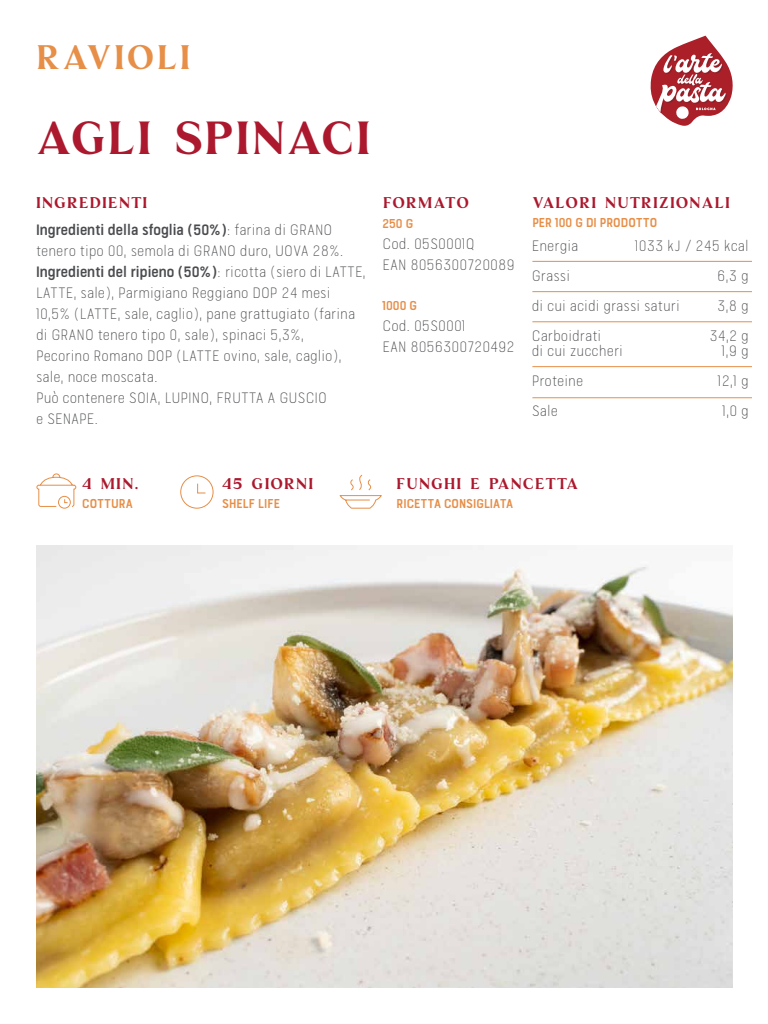
<style>
.page{position:relative;width:768px;height:1024px;background:#fff}
.page>*{position:absolute;margin:0;border:0;box-sizing:border-box;transform-origin:0 0}
.t1{font:46.4px "Palmer";letter-spacing:.04em;color:#ac182d}
.t2{font:34px "Palmer";letter-spacing:.08em;color:#e78e47}
.t3{font:15.6px "Palmer";letter-spacing:.075em;color:#ac182d}
.t4{font:100 condensed 14px/21px "Bourton Text";color:#4a4b4e}
.t5{font:600 condensed 12px "Bourton Text";color:#e78e47}
.s1{font-weight:600}
</style>
<div class="page">
<svg style="left:339px;top:474px;width:43px;height:35px"></svg>
<svg style="left:180px;top:475px;width:34px;height:34px"></svg>
<svg style="left:36px;top:473px;width:41px;height:36px"></svg>
<hr style="left:532px;top:261px;width:220px;height:1px;background:#e78e47">
<hr style="left:532px;top:291px;width:220px;height:1px;background:#e78e47">
<hr style="left:532px;top:322px;width:220px;height:1px;background:#e78e47">
<hr style="left:532px;top:366px;width:220px;height:1px;background:#e78e47">
<hr style="left:532px;top:398px;width:220px;height:1px;background:#e78e47">
<svg style="left:650px;top:36px;width:83px;height:90px"></svg>
<img style="left:36px;top:545px;width:697px;height:443px">
<h2 class="t2" style="left:36px;top:35px;width:156px">RAVIOLI</h2>
<h1 class="t1" style="left:36px;top:107px;width:336px">AGLI SPINACI</h1>
<p class="t3" style="left:36px;top:192px;width:113px">INGREDIENTI</p>
<p class="t3" style="left:383px;top:192px;width:88px">FORMATO</p>
<p class="t3" style="left:532px;top:192px;width:199px">VALORI NUTRIZIONALI</p>
<p class="t5" style="left:532px;top:216px;width:127px">PER 100 G DI PRODOTTO</p>
<p class="t4" style="left:36px;top:218px;width:331px"><span class="s1">Ingredienti della sfoglia (50%)</span>: farina di GRANO tenero tipo 00, semola di GRANO duro, UOVA 28%.<br><span class="s1">Ingredienti del ripieno (50%)</span>: ricotta (siero di LATTE, LATTE, sale), Parmigiano Reggiano DOP 24 mesi 10,5% (LATTE, sale, caglio), pane grattugiato (farina di GRANO tenero tipo 0, sale), spinaci 5,3%,<br>Pecorino Romano DOP (LATTE ovino, sale, caglio), sale, noce moscata.<br>Può contenere SOIA, LUPINO, FRUTTA A GUSCIO<br>e SENAPE.</p>
<p class="t5" style="left:382px;top:217px;width:32px">250 G</p>
<p class="t4" style="left:382px;top:233px;width:134px">Cod. 05S0001Q<br>EAN 8056300720089</p>
<p class="t5" style="left:382px;top:299px;width:36px">1000 G</p>
<p class="t4" style="left:382px;top:315px;width:134px">Cod. 05S0001<br>EAN 8056300720492</p>
<p class="t4" style="left:532px;top:235px;width:48px">Energia</p>
<p class="t4" style="left:635px;top:235px;width:116px">1033 kJ / 245 kcal</p>
<p class="t4" style="left:532px;top:265px;width:40px">Grassi</p>
<p class="t4" style="left:717px;top:265px;width:33px">6,3 g</p>
<p class="t4" style="left:532px;top:295px;width:150px">di cui acidi grassi saturi</p>
<p class="t4" style="left:717px;top:295px;width:33px">3,8 g</p>
<p class="t4" style="left:532px;top:325px;width:71px">Carboidrati</p>
<p class="t4" style="left:709px;top:325px;width:41px">34,2 g</p>
<p class="t4" style="left:532px;top:340px;width:93px">di cui zuccheri</p>
<p class="t4" style="left:722px;top:340px;width:29px">1,9 g</p>
<p class="t4" style="left:532px;top:370px;width:53px">Proteine</p>
<p class="t4" style="left:718px;top:370px;width:33px">12,1 g</p>
<p class="t4" style="left:532px;top:400px;width:28px">Sale</p>
<p class="t4" style="left:722px;top:400px;width:28px">1,0 g</p>
<p class="t3" style="left:82px;top:473px;width:58px">4 MIN.</p>
<p class="t5" style="left:82px;top:497px;width:52px">COTTURA</p>
<p class="t3" style="left:222px;top:473px;width:93px">45 GIORNI</p>
<p class="t5" style="left:222px;top:497px;width:59px">SHELF LIFE</p>
<p class="t3" style="left:397px;top:473px;width:183px">FUNGHI E PANCETTA</p>
<p class="t5" style="left:397px;top:497px;width:118px">RICETTA CONSIGLIATA</p>
</div>
